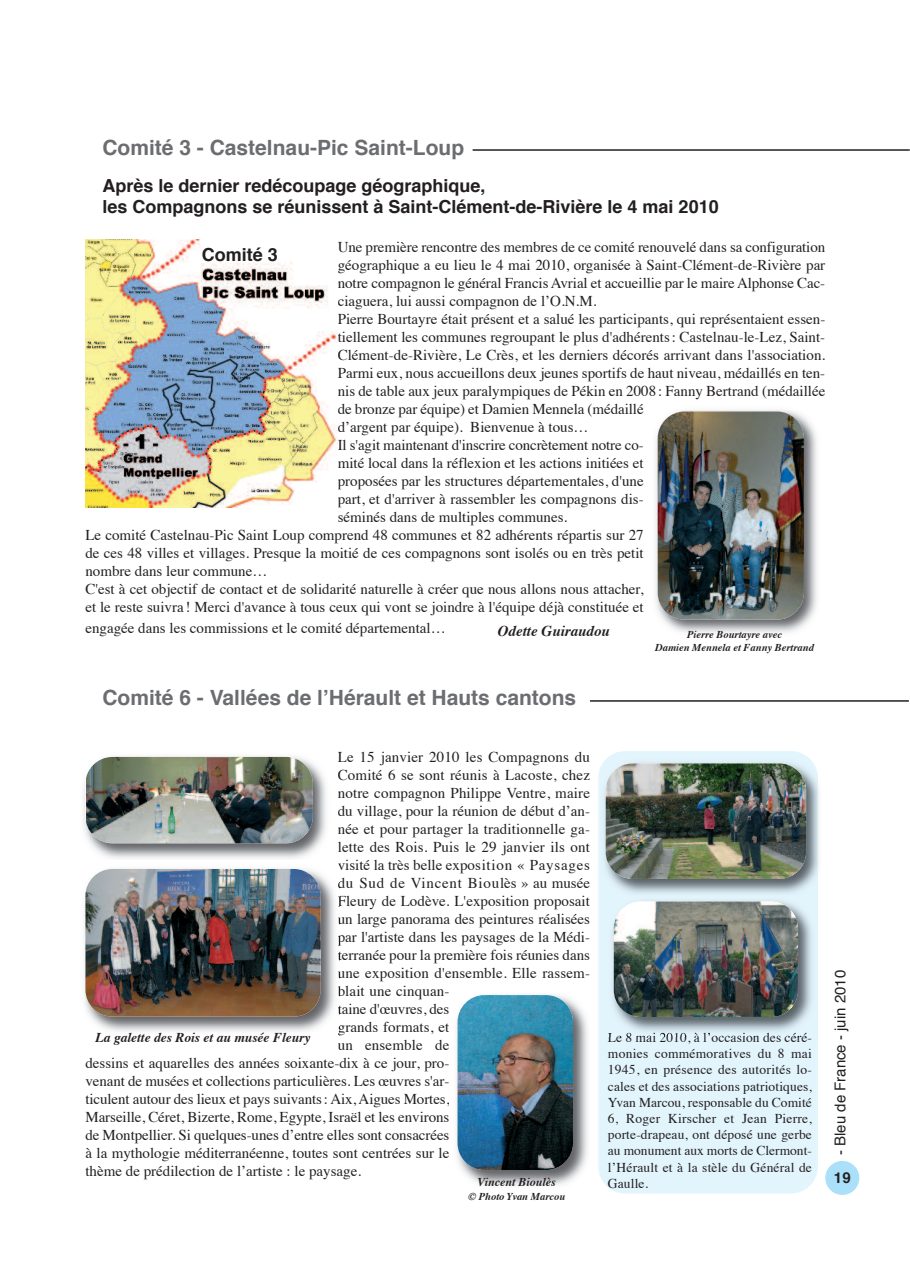
<style>
.page{position:relative;width:910px;height:1280px;background:#fff}
.page>*{position:absolute;margin:0;border:0;box-sizing:border-box;transform-origin:0 0}
.t1{font:700 21px "Helvetica";color:#6c6d70}
.t2{font:700 18px/21.6px "Helvetica";color:#231f20}
.t3{font:15px "Times";color:#231f20}
.t4{font:15px "Times";letter-spacing:.05em;color:#231f20}
.t5{font:15px "Helvetica";color:#231f20}
.t6{font:italic 700 15px "Times";color:#231f20}
.t7{font:700 15px "Helvetica";color:#231f20}
.t8{font:13.5px/16.2px "Times";letter-spacing:.01em;color:#231f20;text-align:justify}
.t9{font:italic 700 13.5px "Times";color:#231f20}
.t10{font:italic 700 12px "Times";color:#231f20}
.t11{font:italic 700 10.5px/12.6px "Times";color:#231f20;text-align:center}
</style>
<div class="page">
<div style="left:825px;top:1161px;width:34px;height:34px;background:#aae0f9;border-radius:17px"></div>
<hr style="left:473px;top:149px;width:437px;height:2px;background:#231f20">
<img style="left:85px;top:240px;width:253px;height:268px">
<img style="left:655px;top:410px;width:162px;height:223px">
<img style="left:658px;top:411px;width:146px;height:209px;border-radius:27px">
<hr style="left:590px;top:700px;width:319px;height:2px;background:#231f20">
<img style="left:85px;top:754px;width:243px;height:98px">
<img style="left:87px;top:757px;width:226px;height:86px;border-radius:27px">
<img style="left:85px;top:868px;width:255px;height:164px">
<svg style="left:338px;top:881px;width:2px;height:7px"></svg>
<svg style="left:338px;top:896px;width:2px;height:11px"></svg>
<svg style="left:338px;top:916px;width:2px;height:9px"></svg>
<svg style="left:338px;top:934px;width:2px;height:12px"></svg>
<svg style="left:338px;top:952px;width:2px;height:8px"></svg>
<svg style="left:338px;top:971px;width:2px;height:8px"></svg>
<svg style="left:338px;top:986px;width:2px;height:10px"></svg>
<svg style="left:338px;top:1005px;width:2px;height:9px"></svg>
<svg style="left:338px;top:1025px;width:2px;height:11px"></svg>
<img style="left:85px;top:869px;width:236px;height:147px;border-radius:27px">
<img style="left:456px;top:995px;width:132px;height:191px">
<img style="left:458px;top:995px;width:115px;height:175px;border-radius:27px">
<div style="left:598px;top:751px;width:220px;height:442px;background:#e2f4fc;border-radius:27px"></div>
<img style="left:818px;top:791px;width:1px;height:74px">
<img style="left:599px;top:757px;width:219px;height:136px">
<img style="left:606px;top:763px;width:200px;height:116px;border-radius:27px">
<img style="left:613px;top:901px;width:198px;height:135px">
<img style="left:608px;top:1033px;width:24px;height:3px">
<img style="left:636px;top:1033px;width:37px;height:3px">
<img style="left:614px;top:901px;width:184px;height:116px;border-radius:27px">
<h1 class="t1" style="left:102px;top:138px;width:363px">Comité 3 - Castelnau-Pic Saint-Loup</h1>
<p class="t2" style="left:102px;top:176px;width:618px">Après le dernier redécoupage géographique,<br>les Compagnons se réunissent à Saint-Clément-de-Rivière le 4 mai 2010</p>
<p class="t3" style="left:338px;top:241px;width:489px">Une première rencontre des membres de ce comité renouvelé dans sa configuration</p>
<p class="t3" style="left:338px;top:259px;width:489px">géographique a eu lieu le 4 mai 2010, organisée à Saint-Clément-de-Rivière par</p>
<p class="t3" style="left:338px;top:277px;width:489px">notre compagnon le général Francis Avrial et accueillie par le maire Alphonse Cac-</p>
<p class="t3" style="left:338px;top:295px;width:260px">ciaguera, lui aussi compagnon de l’O.N.M.</p>
<p class="t3" style="left:338px;top:313px;width:489px">Pierre Bourtayre était présent et a salué les participants, qui représentaient essen-</p>
<p class="t3" style="left:338px;top:331px;width:489px">tiellement les communes regroupant le plus d'adhérents: Castelnau-le-Lez, Saint-</p>
<p class="t3" style="left:338px;top:349px;width:489px">Clément-de-Rivière, Le Crès, et les derniers décorés arrivant dans l'association.</p>
<p class="t3" style="left:338px;top:367px;width:489px">Parmi eux, nous accueillons deux jeunes sportifs de haut niveau, médaillés en ten-</p>
<p class="t3" style="left:338px;top:385px;width:489px">nis de table aux jeux paralympiques de Pékin en 2008 : Fanny Bertrand (médaillée</p>
<p class="t3" style="left:338px;top:403px;width:307px">de bronze par équipe) et Damien Mennela (médaillé</p>
<p class="t3" style="left:338px;top:421px;width:252px">d’argent par équipe). Bienvenue à tous…</p>
<p class="t3" style="left:338px;top:439px;width:307px">Il s'agit maintenant d'inscrire concrètement notre co-</p>
<p class="t3" style="left:338px;top:457px;width:307px">mité local dans la réflexion et les actions initiées et</p>
<p class="t3" style="left:338px;top:475px;width:307px">proposées par les structures départementales, d'une</p>
<p class="t3" style="left:338px;top:493px;width:307px">part, et d'arriver à rassembler les compagnons dis-</p>
<p class="t3" style="left:338px;top:511px;width:231px">séminés dans de multiples communes.</p>
<p class="t3" style="left:85px;top:529px;width:560px">Le comité Castelnau-Pic Saint Loup comprend 48 communes et 82 adhérents répartis sur 27</p>
<p class="t3" style="left:85px;top:547px;width:560px">de ces 48 villes et villages. Presque la moitié de ces compagnons sont isolés ou en très petit</p>
<p class="t3" style="left:85px;top:565px;width:184px">nombre dans leur commune…</p>
<p class="t3" style="left:85px;top:583px;width:560px">C'est à cet objectif de contact et de solidarité naturelle à créer que nous allons nous attacher,</p>
<p class="t3" style="left:85px;top:601px;width:560px">et le reste suivra ! Merci d'avance à tous ceux qui vont se joindre à l'équipe déjà constituée et</p>
<p class="t3" style="left:85px;top:622px;width:362px">engagée dans les commissions et le comité départemental…</p>
<p class="t6" style="left:498px;top:625px;width:114px">Odette Guiraudou</p>
<p class="t11" style="left:655px;top:629px;width:160px">Pierre Bourtayre avec<br>Damien Mennela et Fanny Bertrand</p>
<p class="t2" style="left:202px;top:245px;width:78px">Comité 3</p>
<h1 class="t1" style="left:102px;top:689px;width:475px">Comité 6 - Vallées de l’Hérault et Hauts cantons</h1>
<p class="t3" style="left:338px;top:751px;width:254px">Le 15 janvier 2010 les Compagnons du</p>
<p class="t3" style="left:338px;top:769px;width:254px">Comité 6 se sont réunis à Lacoste, chez</p>
<p class="t3" style="left:338px;top:787px;width:254px">notre compagnon Philippe Ventre, maire</p>
<p class="t3" style="left:338px;top:805px;width:254px">du village, pour la réunion de début d’an-</p>
<p class="t3" style="left:338px;top:823px;width:254px">née et pour partager la traditionnelle ga-</p>
<p class="t3" style="left:338px;top:841px;width:254px">lette des Rois. Puis le 29 janvier ils ont</p>
<p class="t3" style="left:338px;top:859px;width:254px">visité la très belle exposition « Paysages</p>
<p class="t4" style="left:338px;top:877px;width:254px">du Sud de Vincent Bioulès » au musée</p>
<p class="t3" style="left:338px;top:895px;width:254px">Fleury de Lodève. L'exposition proposait</p>
<p class="t3" style="left:338px;top:913px;width:254px">un large panorama des peintures réalisées</p>
<p class="t3" style="left:338px;top:931px;width:254px">par l'artiste dans les paysages de la Médi-</p>
<p class="t3" style="left:338px;top:949px;width:254px">terranée pour la première fois réunies dans</p>
<p class="t3" style="left:338px;top:967px;width:254px">une exposition d'ensemble. Elle rassem-</p>
<p class="t3" style="left:338px;top:985px;width:113px">blait une cinquan-</p>
<p class="t3" style="left:338px;top:1003px;width:113px">taine d'œuvres, des</p>
<p class="t3" style="left:338px;top:1021px;width:113px">grands formats, et</p>
<p class="t3" style="left:338px;top:1039px;width:113px">un ensemble de</p>
<p class="t3" style="left:85px;top:1057px;width:365px">dessins et aquarelles des années soixante-dix à ce jour, pro-</p>
<p class="t3" style="left:85px;top:1075px;width:365px">venant de musées et collections particulières. Les œuvres s'ar-</p>
<p class="t3" style="left:85px;top:1093px;width:365px">ticulent autour des lieux et pays suivants: Aix, Aigues Mortes,</p>
<p class="t3" style="left:85px;top:1111px;width:365px">Marseille, Céret, Bizerte, Rome, Egypte, Israël et les environs</p>
<p class="t3" style="left:85px;top:1129px;width:365px">de Montpellier. Si quelques-unes d’entre elles sont consacrées</p>
<p class="t3" style="left:85px;top:1147px;width:365px">à la mythologie méditerranéenne, toutes sont centrées sur le</p>
<p class="t3" style="left:85px;top:1165px;width:277px">thème de prédilection de l’artiste : le paysage.</p>
<p class="t10" style="left:478px;top:1177px;width:80px">Vincent Bioulès</p>
<p class="t11" style="left:468px;top:1191px;width:98px">© Photo Yvan Marcou</p>
<p class="t9" style="left:96px;top:1031px;width:216px">La galette des Rois et au musée Fleury</p>
<p class="t8" style="left:608px;top:1030px;width:206px">Le 8 mai 2010, à l’occasion des céré&shy;monies commémoratives du 8 mai 1945, en présence des autorités lo&shy;cales et des associations patriotiques, Yvan Marcou, responsable du Comité 6, Roger Kirscher et Jean Pierre, porte-drapeau, ont déposé une gerbe au monument aux morts de Clermont&shy;l’Hérault et à la stèle du Général de Gaulle.</p>
<p class="t5" style="left:834px;top:1155px;width:187px;rotate:-90deg">- Bleu de France - juin 2010</p>
<p class="t7" style="left:834px;top:1171px;width:18px">19</p>
</div>
